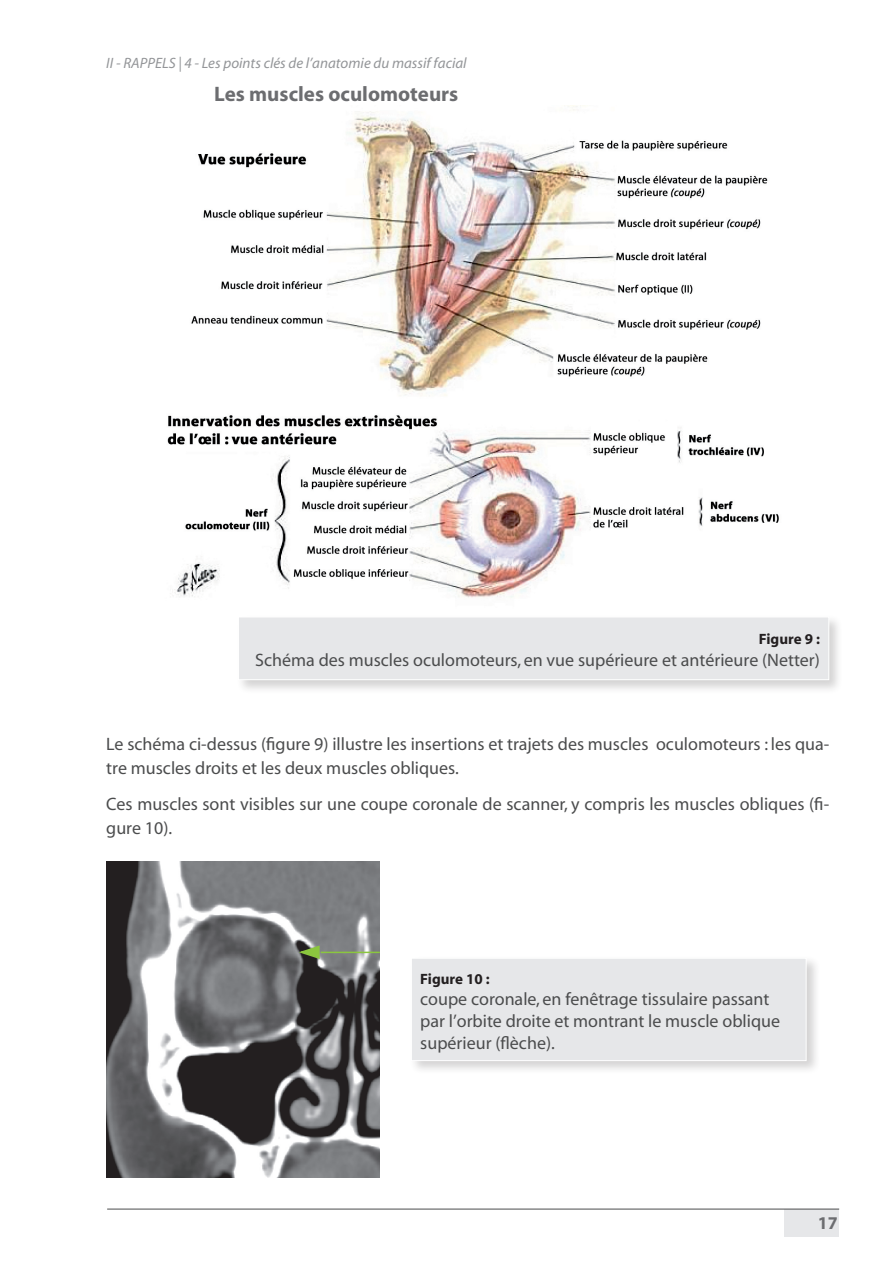
<style>
.page{position:relative;width:893px;height:1263px;background:#fff}
.page>*{position:absolute;margin:0;border:0;box-sizing:border-box;transform-origin:0 0}
.t1{font:700 21px "Myriad";color:#6c6d70}
.t2{font:18px/24px "Myriad";color:#4b4c4d}
.t3{font:700 18px "Myriad";color:#6c6d70}
.t4{font:italic 15px "Myriad";color:#939598}
.t5{font:700 15px "Myriad";color:#231f20}
</style>
<div class="page">
<div style="left:784px;top:1209px;width:55px;height:27px;background:#e6e7e9"></div>
<hr style="left:107px;top:1209px;width:732px;height:1px;background:#4b4c4d">
<img style="left:167px;top:105px;width:612px;height:493px">
<div style="left:236px;top:614px;width:628px;height:87px;background:#231f20;opacity:.2"></div>
<div style="left:238px;top:617px;width:591px;height:63px;background:#e6e7e9"></div>
<div style="left:238px;top:617px;width:591px;height:63px;border:1px solid #fff"></div>
<div style="left:409px;top:956px;width:418px;height:125px;background:#231f20;opacity:.2"></div>
<div style="left:411px;top:958px;width:395px;height:102px;background:#e6e7e9"></div>
<div style="left:411px;top:958px;width:395px;height:103px;border:1px solid #fff"></div>
<img style="left:106px;top:861px;width:273px;height:317px">
<hr style="left:321px;top:952px;width:59px;height:1px;background:#8bc63e">
<svg style="left:296px;top:944px;width:25px;height:16px"></svg>
<p class="t4" style="left:106px;top:56px;width:362px">II - RAPPELS | 4 - Les points clés de l’anatomie du massif facial</p>
<p class="t1" style="left:214px;top:83px;width:245px">Les muscles oculomoteurs</p>
<p class="t5" style="left:759px;top:631px;width:63px">Figure 9 :</p>
<p class="t2" style="left:255px;top:649px;width:566px">Schéma des muscles oculomoteurs, en vue supérieure et antérieure (Netter)</p>
<p class="t2" style="left:106px;top:732px;width:724px">Le schéma ci-dessus (figure 9) illustre les insertions et trajets des muscles oculomoteurs : les qua&shy;tre muscles droits et les deux muscles obliques.</p>
<p class="t2" style="left:106px;top:793px;width:724px">Ces muscles sont visibles sur une coupe coronale de scanner, y compris les muscles obliques (fi&shy;gure 10).</p>
<p class="t5" style="left:420px;top:971px;width:71px">Figure 10 :</p>
<p class="t2" style="left:420px;top:989px;width:361px;line-height:21.6px">coupe coronale, en fenêtrage tissulaire passant par l’orbite droite et montrant le muscle oblique supérieur (flèche).</p>
<p class="t3" style="left:818px;top:1213px;width:21px">17</p>
</div>
